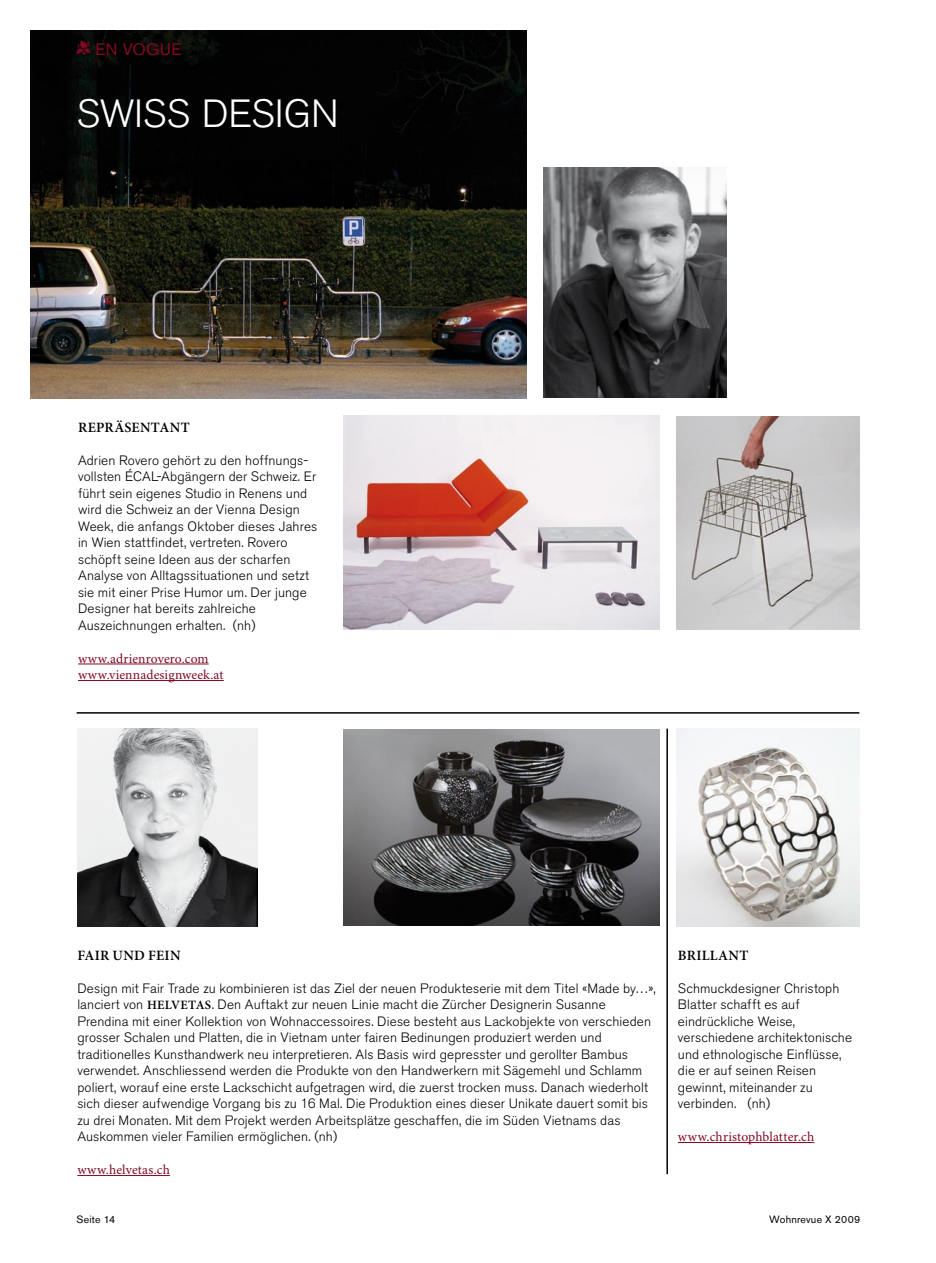
<style>
.page{position:relative;width:936px;height:1263px;background:#fff}
.page>*{position:absolute;margin:0;border:0;box-sizing:border-box;transform-origin:0 0}
.t1{font:300 39px "Akzidenz Grotesk BE";letter-spacing:-.005em;color:#fff}
.t2{font:16.5px "Akzidenz Grotesk BE";letter-spacing:.015em;color:#810922}
.t3{font:600 14.25px "Minion Pro";letter-spacing:.02em;color:#000}
.t4{font:300 13.5px/16.5px "Akzidenz Grotesk BE";letter-spacing:.01em;color:#000}
.t5{font:13.5px/16.5px "Minion Pro";letter-spacing:.01em;color:#810922}
.t6{font:10.5px "Akzidenz Grotesk BE";letter-spacing:.02em;color:#000}
.s1{font-family:"Minion Pro";font-weight:600;font-size:12.75px}
</style>
<div class="page">
<img style="left:30px;top:30px;width:496px;height:369px">
<hr style="left:666px;top:729px;width:2px;height:445px;background:#000">
<hr style="left:77px;top:712px;width:782px;height:2px;background:#000">
<hr style="left:78px;top:664px;width:131px;height:1px;background:#810922">
<hr style="left:78px;top:680px;width:146px;height:1px;background:#810922">
<hr style="left:678px;top:1142px;width:136px;height:1px;background:#810922">
<hr style="left:77px;top:1175px;width:93px;height:1px;background:#810922">
<img style="left:676px;top:416px;width:183px;height:214px">
<img style="left:343px;top:415px;width:316px;height:215px">
<img style="left:543px;top:168px;width:183px;height:230px">
<img style="left:343px;top:729px;width:316px;height:197px">
<img style="left:676px;top:729px;width:183px;height:198px">
<img style="left:77px;top:729px;width:180px;height:198px">
<p class="t2" style="left:77px;top:39px;width:106px">• EN VOGUE</p>
<h1 class="t1" style="left:77px;top:92px;width:263px">SWISS design</h1>
<p class="t3" style="left:78px;top:418px;width:113px">REPRÄSENTANT</p>
<p class="t4" style="left:78px;top:452px;width:241px">Adrien Rovero gehört zu den hoffnungs&shy;vollsten ÉCAL-Abgängern der Schweiz. Er führt sein eigenes Studio in Renens und wird die Schweiz an der Vienna Design Week, die anfangs Oktober dieses Jahres in Wien stattfindet, vertreten. Rovero schöpft seine Ideen aus der scharfen Analyse von Alltagssituationen und setzt sie mit einer Prise Humor um. Der junge Designer hat bereits zahlreiche Auszeichnungen erhalten. (nh)</p>
<p class="t5" style="left:78px;top:651px;width:147px">www.adrienrovero.com www.viennadesignweek.at</p>
<p class="t3" style="left:77px;top:946px;width:105px">FAIR UND FEIN</p>
<p class="t4" style="left:77px;top:980px;width:580px">Design mit Fair Trade zu kombinieren ist das Ziel der neuen Produkteserie mit dem Titel «Made by…», lanciert von <span class="s1">HELVETAS</span>. Den Auftakt zur neuen Linie macht die Zürcher Designerin Susanne Prendina mit einer Kollektion von Wohnaccessoires. Diese besteht aus Lackobjekte von verschieden grosser Schalen und Platten, die in Vietnam unter fairen Bedinungen produziert werden und traditionelles Kunsthandwerk neu interpretieren. Als Basis wird gepresster und gerollter Bambus verwendet. Anschliessend werden die Produkte von den Handwerkern mit Sägemehl und Schlamm poliert, worauf eine erste Lackschicht aufgetragen wird, die zuerst trocken muss. Danach wiederholt sich dieser aufwendige Vorgang bis zu 16 Mal. Die Produktion eines dieser Unikate dauert somit bis zu drei Monaten. Mit dem Projekt werden Arbeitsplätze geschaffen, die im Süden Vietnams das Auskommen vieler Familien ermöglichen. (nh)</p>
<p class="t5" style="left:77px;top:1162px;width:94px">www.helvetas.ch</p>
<p class="t3" style="left:678px;top:946px;width:72px">BRILLANT</p>
<p class="t4" style="left:678px;top:980px;width:176px">Schmuckdesigner Christoph<br>Blatter schafft es auf eindrückliche Weise, verschiedene architektonische und ethnologische Einflüsse, die er auf seinen Reisen gewinnt, miteinander zu verbinden. (nh)</p>
<p class="t5" style="left:678px;top:1129px;width:138px">www.christophblatter.ch</p>
<p class="t6" style="left:77px;top:1213px;width:40px">Seite 14</p>
<p class="t6" style="left:769px;top:1213px;width:93px">Wohnrevue X 2009</p>
</div>
